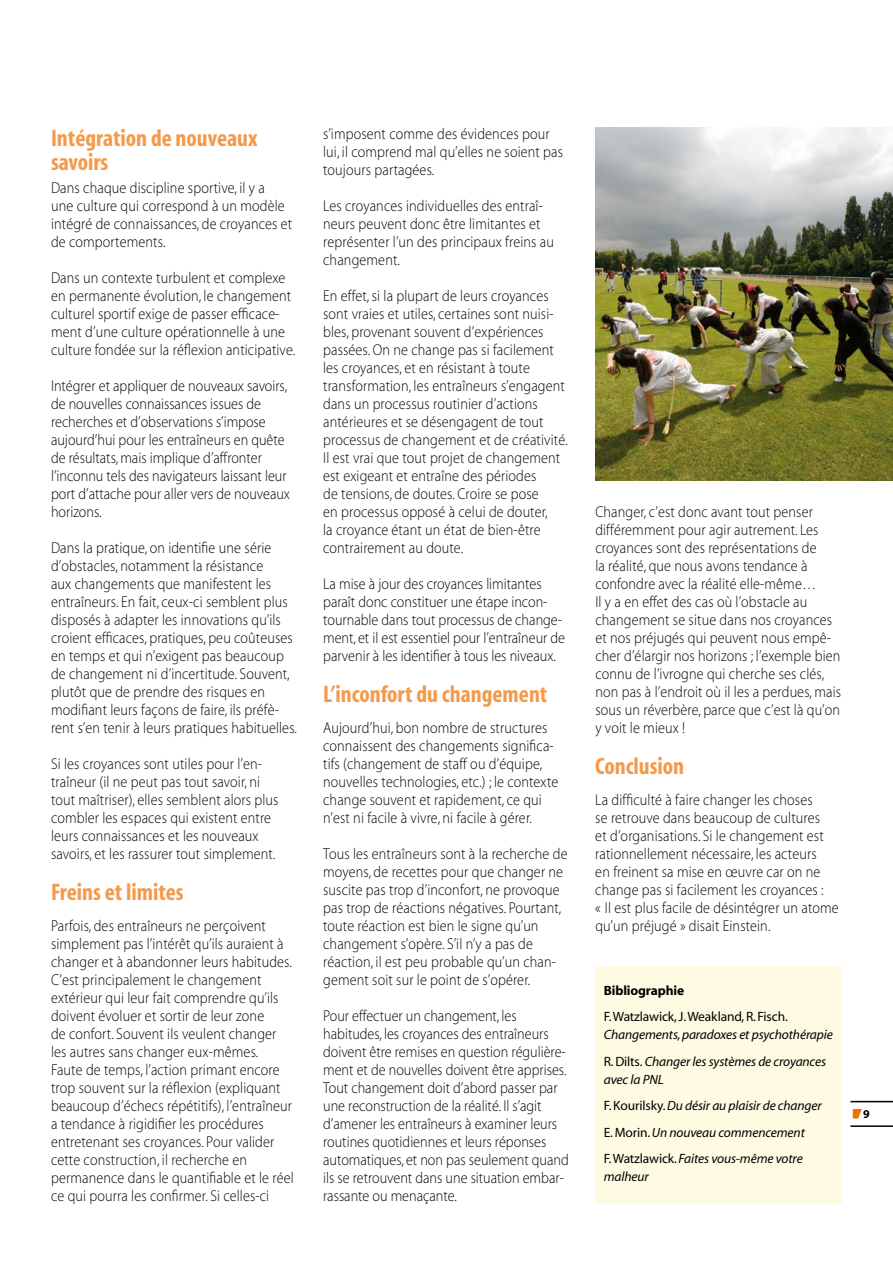
<style>
.page{position:relative;width:893px;height:1263px;background:#fff}
.page>*{position:absolute;margin:0;border:0;box-sizing:border-box;transform-origin:0 0}
.t1{font:24px/24px "Myriad MM 700 300";color:#f39a4b}
.t2{font:15.75px/18px "Myriad MM 215 600";letter-spacing:.01em;color:#000;scale:.9 1}
.t3{font:italic 13.5px/26.5px "Myriad";letter-spacing:-.01em;color:#000}
.t4{font:13.5px "Myriad";letter-spacing:-.01em;color:#000}
.t5{font:700 13.5px "Myriad";letter-spacing:-.01em;color:#000}
.t6{font:700 12px "Myriad";color:#000}
.s1{font-style:normal}
</style>
<div class="page">
<img style="left:595px;top:128px;width:297px;height:352px">
<div style="left:595px;top:966px;width:247px;height:237px;background:#fffbe2"></div>
<hr style="left:850px;top:1101px;width:42px;height:1px;background:#000">
<hr style="left:850px;top:1125px;width:42px;height:2px;background:#000">
<svg style="left:853px;top:1109px;width:9px;height:9px"></svg>
<h1 class="t1" style="left:51px;top:127px;width:208px">Intégration de nouveaux savoirs</h1>
<p class="t2" style="left:51px;top:179px;width:270px">Dans chaque discipline sportive, il y a<br>une culture qui correspond à un modèle intégré de connaissances, de croyances et de comportements.</p>
<p class="t2" style="left:51px;top:269px;width:273px">Dans un contexte turbulent et complexe en permanente évolution, le changement culturel sportif exige de passer efficace&shy;ment d’une culture opérationnelle à une culture fondée sur la réflexion anticipative.</p>
<p class="t2" style="left:51px;top:377px;width:267px">Intégrer et appliquer de nouveaux savoirs, de nouvelles connaissances issues de recherches et d’observations s’impose aujourd’hui pour les entraîneurs en quête de résultats, mais implique d’affronter l’inconnu tels des navigateurs laissant leur port d’attache pour aller vers de nouveaux horizons.</p>
<p class="t2" style="left:51px;top:539px;width:275px">Dans la pratique, on identifie une série d’obstacles, notamment la résistance<br>aux changements que manifestent les entraîneurs. En fait, ceux-ci semblent plus disposés à adapter les innovations qu’ils croient efficaces, pratiques, peu coûteuses en temps et qui n’exigent pas beaucoup de changement ni d’incertitude. Souvent, plutôt que de prendre des risques en modifiant leurs façons de faire, ils préfè&shy;rent s’en tenir à leurs pratiques habituelles.</p>
<p class="t2" style="left:51px;top:755px;width:254px">Si les croyances sont utiles pour l’en&shy;traîneur (il ne peut pas tout savoir, ni tout maîtriser), elles semblent alors plus combler les espaces qui existent entre leurs connaissances et les nouveaux savoirs, et les rassurer tout simplement.</p>
<h1 class="t1" style="left:51px;top:881px;width:134px">Freins et limites</h1>
<p class="t2" style="left:51px;top:917px;width:271px">Parfois, des entraîneurs ne perçoivent simplement pas l’intérêt qu’ils auraient à changer et à abandonner leurs habitudes.<br>C’est principalement le changement extérieur qui leur fait comprendre qu’ils doivent évoluer et sortir de leur zone<br>de confort. Souvent ils veulent changer les autres sans changer eux-mêmes.<br>Faute de temps, l’action primant encore trop souvent sur la réflexion (expliquant beaucoup d’échecs répétitifs), l’entraîneur a tendance à rigidifier les procédures entretenant ses croyances. Pour valider cette construction, il recherche en permanence dans le quantifiable et le réel ce qui pourra les confirmer. Si celles-ci</p>
<p class="t2" style="left:323px;top:125px;width:268px">s’imposent comme des évidences pour lui, il comprend mal qu’elles ne soient pas toujours partagées.</p>
<p class="t2" style="left:323px;top:197px;width:258px">Les croyances individuelles des entraî&shy;neurs peuvent donc être limitantes et représenter l’un des principaux freins au changement.</p>
<p class="t2" style="left:323px;top:287px;width:273px">En effet, si la plupart de leurs croyances sont vraies et utiles, certaines sont nuisi&shy;bles, provenant souvent d’expériences passées. On ne change pas si facilement les croyances, et en résistant à toute transformation, les entraîneurs s’engagent dans un processus routinier d’actions antérieures et se désengagent de tout processus de changement et de créativité.<br>Il est vrai que tout projet de changement est exigeant et entraîne des périodes<br>de tensions, de doutes. Croire se pose<br>en processus opposé à celui de douter,<br>la croyance étant un état de bien-être contrairement au doute.</p>
<p class="t2" style="left:323px;top:575px;width:270px">La mise à jour des croyances limitantes paraît donc constituer une étape incon&shy;tournable dans tout processus de change&shy;ment, et il est essentiel pour l’entraîneur de parvenir à les identifier à tous les niveaux.</p>
<h1 class="t1" style="left:323px;top:683px;width:226px">L’inconfort du changement</h1>
<p class="t2" style="left:323px;top:719px;width:263px">Aujourd’hui, bon nombre de structures connaissent des changements significa&shy;tifs (changement de staff ou d’équipe, nouvelles technologies, etc.) ; le contexte change souvent et rapidement, ce qui n’est ni facile à vivre, ni facile à gérer.</p>
<p class="t2" style="left:323px;top:845px;width:273px">Tous les entraîneurs sont à la recherche de moyens, de recettes pour que changer ne suscite pas trop d’inconfort, ne provoque pas trop de réactions négatives. Pourtant, toute réaction est bien le signe qu’un changement s’opère. S’il n’y a pas de réaction, il est peu probable qu’un chan&shy;gement soit sur le point de s’opérer.</p>
<p class="t2" style="left:323px;top:1007px;width:274px">Pour effectuer un changement, les habitudes, les croyances des entraîneurs doivent être remises en question régulière&shy;ment et de nouvelles doivent être apprises.<br>Tout changement doit d’abord passer par une reconstruction de la réalité. Il s’agit d’amener les entraîneurs à examiner leurs routines quotidiennes et leurs réponses automatiques, et non pas seulement quand ils se retrouvent dans une situation embar&shy;rassante ou menaçante.</p>
<p class="t2" style="left:595px;top:503px;width:275px">Changer, c’est donc avant tout penser différemment pour agir autrement. Les croyances sont des représentations de<br>la réalité, que nous avons tendance à confondre avec la réalité elle-même…<br>Il y a en effet des cas où l’obstacle au changement se situe dans nos croyances et nos préjugés qui peuvent nous empê&shy;cher d’élargir nos horizons ; l’exemple bien connu de l’ivrogne qui cherche ses clés, non pas à l’endroit où il les a perdues, mais sous un réverbère, parce que c’est là qu’on y voit le mieux !</p>
<h1 class="t1" style="left:595px;top:755px;width:90px">Conclusion</h1>
<p class="t2" style="left:595px;top:791px;width:272px">La difficulté à faire changer les choses<br>se retrouve dans beaucoup de cultures<br>et d’organisations. Si le changement est rationnellement nécessaire, les acteurs<br>en freinent sa mise en œuvre car on ne change pas si facilement les croyances :<br>« Il est plus facile de désintégrer un atome qu’un préjugé » disait Einstein.</p>
<p class="t5" style="left:604px;top:983px;width:82px">Bibliographie</p>
<p class="t4" style="left:604px;top:1010px;width:186px">F. Watzlawick, J. Weakland, R. Fisch.</p>
<p class="t3" style="left:604px;top:1022px;width:231px">Changements, paradoxes et psychothérapie<br><span class="s1">R. Dilts.</span> Changer les systèmes de croyances</p>
<p class="t3" style="left:604px;top:1067px;width:219px">avec la PNL<br><span class="s1">F. Kourilsky.</span> Du désir au plaisir de changer<br><span class="s1">E. Morin.</span> Un nouveau commencement<br><span class="s1">F. Watzlawick.</span> Faites vous-même votre</p>
<p class="t3" style="left:604px;top:1164px;width:46px">malheur</p>
<p class="t6" style="left:863px;top:1107px;width:8px">9</p>
</div>
